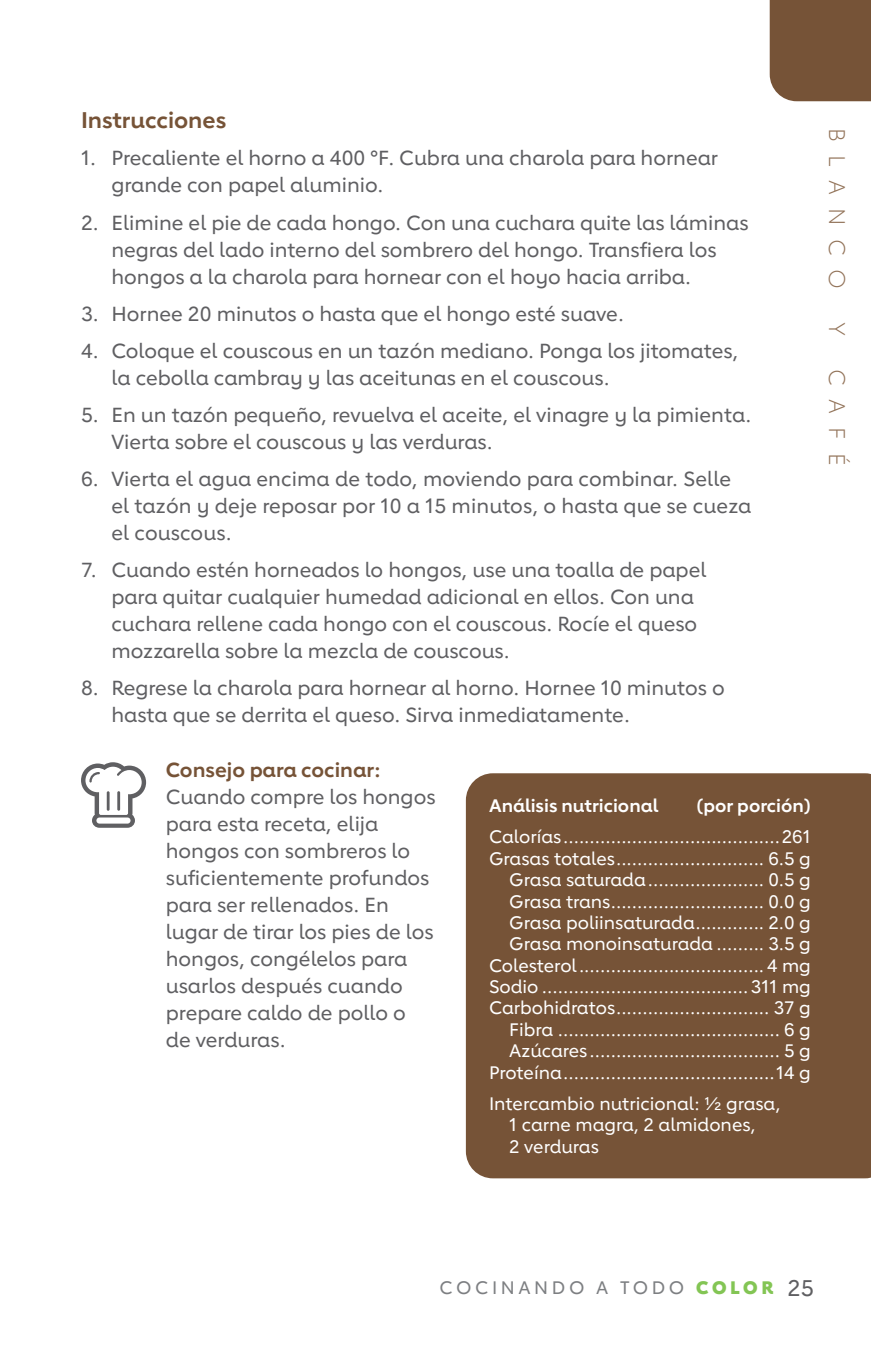
<style>
.page{position:relative;width:871px;height:1357px;background:#fff}
.page>*{position:absolute;margin:0;border:0;box-sizing:border-box;transform-origin:0 0}
.I___I___P{font:700 22.5px "Lub Dub";color:#765337}
.t1{font:300 22.5px "Lub Dub";letter-spacing:.6em;color:#927359}
.instructions___P{font:500 20.25px/27px "Lub Dub";color:#5f5f62}
.notes___P{font:500 20.25px/27px "Lub Dub";color:#5f5f62}
.nutrition_items___P{font:500 18px "Lub Dub";color:#fff}
.nutrition_exchanges{font:500 18px/21.4px "Lub Dub";color:#fff}
.nutrition_head___P{font:700 18px "Lub Dub";color:#fff}
.t2{font:500 18px "Lub Dub";letter-spacing:.2em;color:#7d7f82}
.s1{font-weight:700;color:#765337}
.s2{font-weight:800;color:#83c554}
.s3{font-size:22.5px;color:#5f5f62}
</style>
<div class="page">
<div style="left:770px;top:0;width:101px;height:101px;background:#765337"></div>
<div style="left:466px;top:773px;width:405px;height:405px;background:#765337"></div>
<svg style="left:81px;top:762px;width:65px;height:66px"></svg>
<p class="I___I___P" style="left:81px;top:107px;width:147px">Instrucciones</p>
<p class="instructions___P" style="left:111px;top:145px;width:608px;text-indent:-30px">1. Precaliente el horno a 400 °F. Cubra una charola para hornear grande con papel aluminio.</p>
<p class="instructions___P" style="left:111px;top:209px;width:639px;text-indent:-30px">2. Elimine el pie de cada hongo. Con una cuchara quite las láminas negras del lado interno del sombrero del hongo. Transfiera los hongos a la charola para hornear con el hoyo hacia arriba.</p>
<p class="instructions___P" style="left:81px;top:300px;width:544px">3. Hornee 20 minutos o hasta que el hongo esté suave.</p>
<p class="instructions___P" style="left:111px;top:337px;width:628px;text-indent:-30px">4. Coloque el couscous en un tazón mediano. Ponga los jitomates, la cebolla cambray y las aceitunas en el couscous.</p>
<p class="instructions___P" style="left:111px;top:401px;width:641px;text-indent:-30px">5. En un tazón pequeño, revuelva el aceite, el vinagre y la pimienta.<br>Vierta sobre el couscous y las verduras.</p>
<p class="instructions___P" style="left:111px;top:465px;width:641px;text-indent:-30px">6. Vierta el agua encima de todo, moviendo para combinar. Selle el tazón y deje reposar por 10 a 15 minutos, o hasta que se cueza el couscous.</p>
<p class="instructions___P" style="left:111px;top:556px;width:596px;text-indent:-30px">7. Cuando estén horneados lo hongos, use una toalla de papel para quitar cualquier humedad adicional en ellos. Con una cuchara rellene cada hongo con el couscous. Rocíe el queso mozzarella sobre la mezcla de couscous.</p>
<p class="instructions___P" style="left:111px;top:674px;width:615px;text-indent:-30px">8. Regrese la charola para hornear al horno. Hornee 10 minutos o hasta que se derrita el queso. Sirva inmediatamente.</p>
<p class="notes___P" style="left:166px;top:756px;width:271px"><span class="s1">Consejo para cocinar:<br></span>Cuando compre los hongos para esta receta, elija hongos con sombreros lo suficientemente profundos para ser rellenados. En lugar de tirar los pies de los hongos, congélelos para usarlos después cuando prepare caldo de pollo o de verduras.</p>
<p class="nutrition_head___P" style="left:489px;top:795px;width:171px">Análisis nutricional</p>
<p class="nutrition_head___P" style="left:696px;top:795px;width:116px">(por porción)</p>
<p class="nutrition_items___P" style="left:489px;top:826px;width:323px">Calorías.........................................261</p>
<p class="nutrition_items___P" style="left:489px;top:848px;width:323px">Grasas totales............................ 6.5 g</p>
<p class="nutrition_items___P" style="left:509px;top:869px;width:303px">Grasa saturada...................... 0.5 g</p>
<p class="nutrition_items___P" style="left:509px;top:890px;width:303px">Grasa trans............................. 0.0 g</p>
<p class="nutrition_items___P" style="left:509px;top:912px;width:303px">Grasa poliinsaturada............. 2.0 g</p>
<p class="nutrition_items___P" style="left:509px;top:933px;width:303px">Grasa monoinsaturada ......... 3.5 g</p>
<p class="nutrition_items___P" style="left:489px;top:955px;width:323px">Colesterol................................... 4 mg</p>
<p class="nutrition_items___P" style="left:489px;top:976px;width:323px">Sodio .......................................311 mg</p>
<p class="nutrition_items___P" style="left:489px;top:997px;width:323px">Carbohidratos............................. 37 g</p>
<p class="nutrition_items___P" style="left:509px;top:1019px;width:303px">Fibra .......................................... 6 g</p>
<p class="nutrition_items___P" style="left:509px;top:1040px;width:303px">Azúcares .................................... 5 g</p>
<p class="nutrition_items___P" style="left:489px;top:1061px;width:323px">Proteína........................................14 g</p>
<p class="nutrition_exchanges" style="left:509px;top:1093px;width:273px;text-indent:-20px">Intercambio nutricional: ½ grasa,<br>1 carne magra, 2 almidones,<br>2 verduras</p>
<p class="t1" style="left:850px;top:128px;width:162px;rotate:90deg">BLANCO</p>
<p class="t1" style="left:850px;top:322px;width:15px;rotate:90deg">Y</p>
<p class="t1" style="left:850px;top:369px;width:98px;rotate:90deg">CAFÉ</p>
<p class="t2" style="left:439px;top:1277px;width:376px">COCINANDO A TODO <span class="s2">COLOR</span> <span class="s3">25</span></p>
</div>
